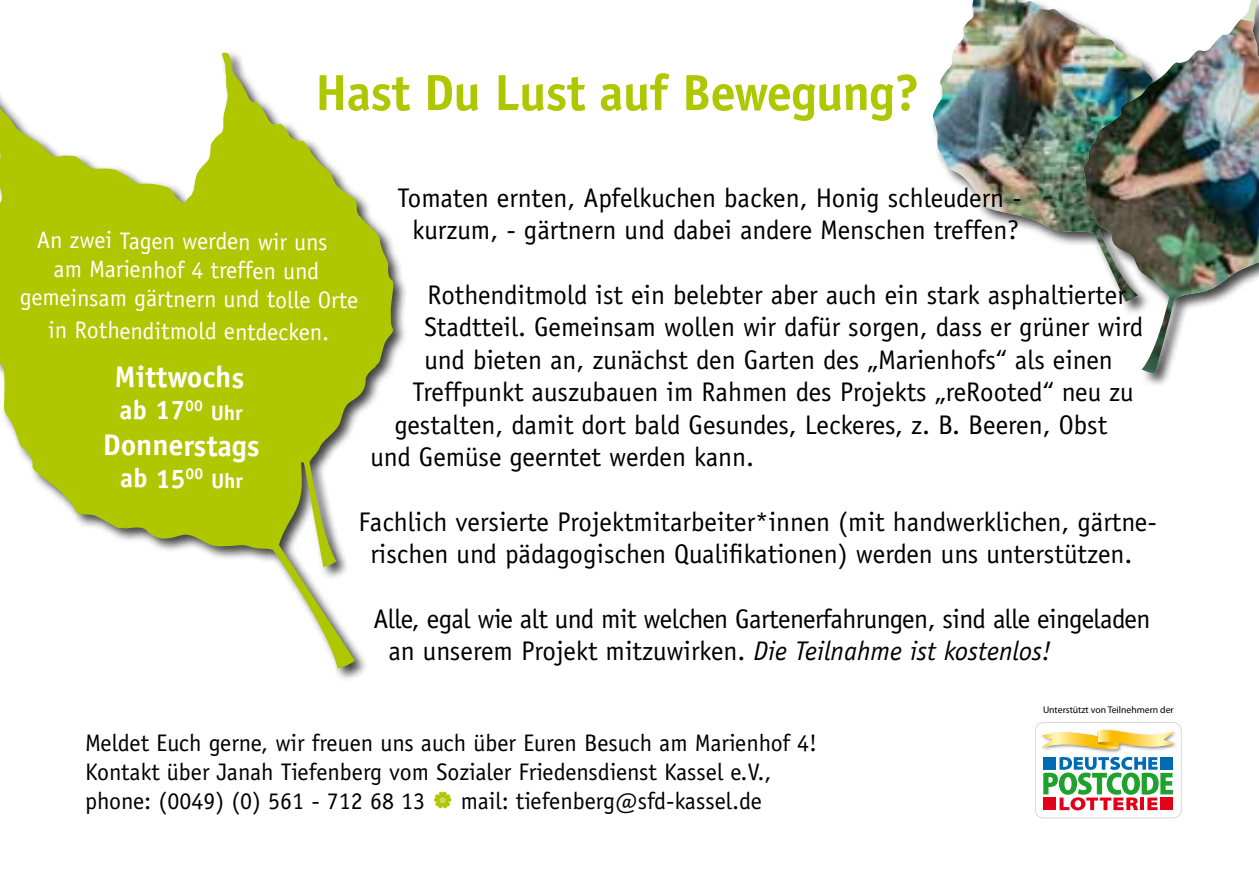
<style>
.page{position:relative;width:1259px;height:893px;background:#fff}
.page>*{position:absolute;margin:0;border:0;box-sizing:border-box;transform-origin:0 0}
.t1{font:700 51px "Officina Sans Std";letter-spacing:-.015em;color:#afc700}
.t2{font:700 30px "Officina Sans Std";color:#fff}
.t3{font:27px/32.4px "Officina Sans Std";color:#000;text-align:center}
.t4{font:27px/32.4px "Officina Sans Std";letter-spacing:-.02em;color:#000}
.t5{font:700 27px "Officina Sans Std";letter-spacing:-.01em;color:#fff}
.t6{font:24px/28.8px "Officina Sans Std";color:#000}
.t7{font:24px/28.8px "Officina Sans Std";letter-spacing:-.01em;color:#fff;text-align:center}
.t8{font:700 21px "Officina Sans Std";color:#fff}
.t9{font:9.6px "Myriad Pro";color:#000}
.s1{font-style:italic}
</style>
<div class="page">
<img style="left:932px;top:0;width:148px;height:245px">
<svg style="left:1035px;top:722px;width:146px;height:96px"></svg>
<div style="left:1080px;top:0;width:179px;height:388px;background:#000;opacity:.75"></div>
<svg style="left:1083px;top:0;width:176px;height:20px"></svg>
<img style="left:1083px;top:20px;width:176px;height:354px">
<div style="left:0;top:49px;width:408px;height:634px;background:#000;opacity:.75"></div>
<svg style="left:0;top:53px;width:396px;height:616px;fill:#afc700"></svg>
<h1 class="t1" style="left:315px;top:61px;width:606px">Hast Du Lust auf Bewegung?</h1>
<p class="t3" style="left:397px;top:182px;width:626px">Tomaten ernten, Apfelkuchen backen, Honig schleudern - kurzum, - gärtnern und dabei andere Menschen treffen?</p>
<p class="t3" style="left:427px;top:279px;width:700px">Rothenditmold ist ein belebter aber auch ein stark asphaltierter</p>
<p class="t3" style="left:424px;top:311px;width:720px">Stadtteil. Gemeinsam wollen wir dafür sorgen, dass er grüner wird</p>
<p class="t3" style="left:424px;top:344px;width:690px">und bieten an, zunächst den Garten des „Marienhofs“ als einen</p>
<p class="t3" style="left:412px;top:376px;width:723px">Treffpunkt auszubauen im Rahmen des Projekts „reRooted“ neu zu</p>
<p class="t3" style="left:394px;top:408px;width:714px">gestalten, damit dort bald Gesundes, Leckeres, z. B. Beeren, Obst</p>
<p class="t3" style="left:370px;top:441px;width:385px">und Gemüse geerntet werden kann.</p>
<p class="t3" style="left:358px;top:506px;width:800px">Fachlich versierte Projektmitarbeiter*innen (mit handwerklichen, gärtne&shy;rischen und pädagogischen Qualifikationen) werden uns unterstützen.</p>
<p class="t4" style="left:388px;top:603px;width:763px;text-indent:-15px">Alle, egal wie alt und mit welchen Gartenerfahrungen, sind alle eingeladen an unserem Projekt mitzuwirken. <span class="s1">Die Teilnahme ist kostenlos!</span></p>
<p class="t7" style="left:20px;top:227px;width:340px">An zwei Tagen werden wir uns<br>am Marienhof 4 treffen und gemeinsam gärtnern und tolle Orte</p>
<p class="t7" style="left:48px;top:317px;width:283px">in Rothenditmold entdecken.</p>
<p class="t2" style="left:115px;top:357px;width:131px;rotate:1deg">Mittwochs</p>
<p class="t5" style="left:120px;top:393px;width:67px">ab 17</p>
<p class="t8" style="left:185px;top:399px;width:59px;rotate:1deg"><sup>00</sup> Uhr</p>
<p class="t2" style="left:103px;top:425px;width:158px;rotate:1deg">Donnerstags</p>
<p class="t5" style="left:120px;top:462px;width:67px">ab 15</p>
<p class="t8" style="left:186px;top:467px;width:59px;rotate:1deg"><sup>00</sup> Uhr</p>
<p class="t6" style="left:85px;top:728px;width:733px">Meldet Euch gerne, wir freuen uns auch über Euren Besuch am Marienhof 4!<br>Kontakt über Janah Tiefenberg vom Sozialer Friedensdienst Kassel e.V., phone: (0049) (0) 561 - 712 68 13</p>
<p class="t6" style="left:461px;top:786px;width:302px">mail: tiefenberg@sfd-kassel.de</p>
<p class="t9" style="left:1043px;top:704px;width:132px">Unterstützt von Teilnehmern der</p>
</div>
